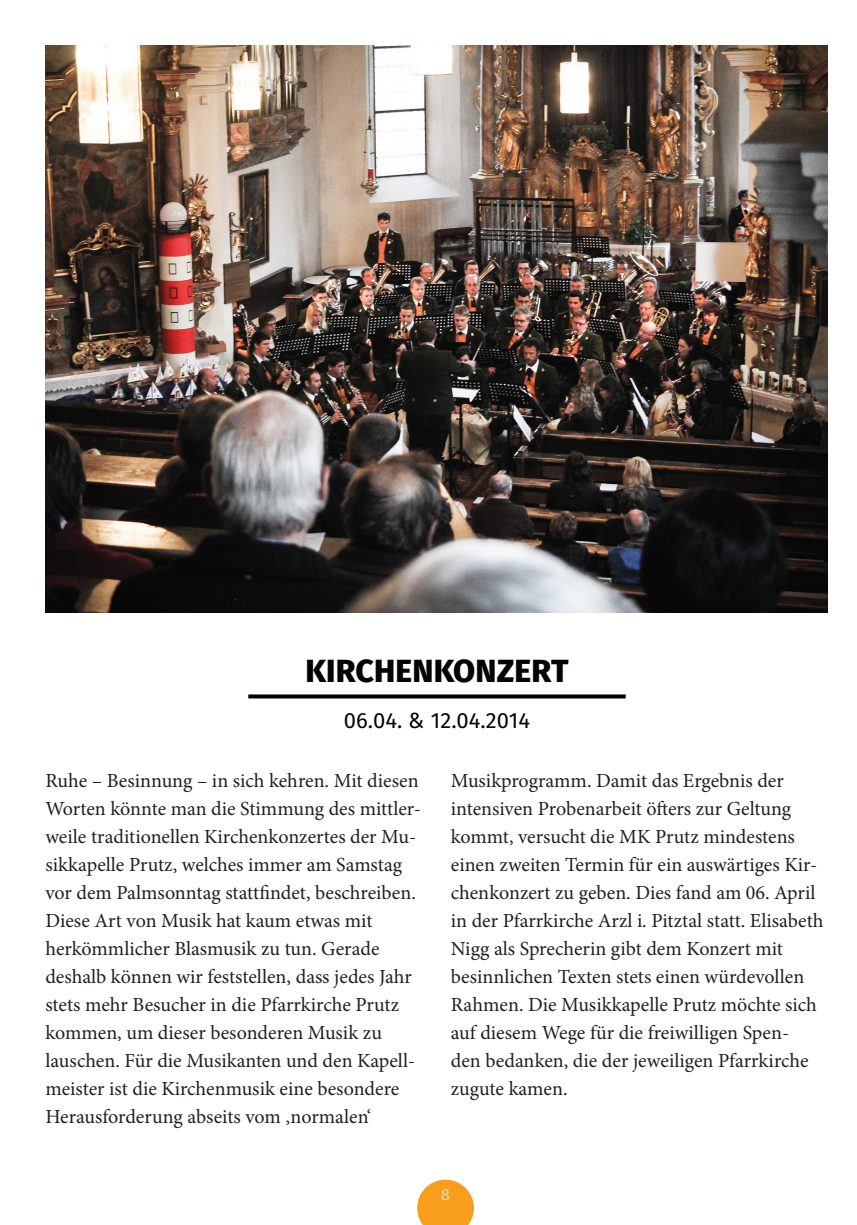
<style>
.page{position:relative;width:857px;height:1225px;background:#fff}
.page>*{position:absolute;margin:0;border:0;box-sizing:border-box;transform-origin:0 0}
.t1{font:800 32px "Fira Sans";letter-spacing:.005em;color:#040503}
.t2{font:22px "Fira Sans";color:#040503}
.t3{font:20px/28px "Minion Pro";color:#231f20}
.t4{font:300 16px "Fira Sans";color:#fff}
</style>
<div class="page">
<svg style="left:417px;top:1179px;width:56px;height:46px;background:#f9ad41"></svg>
<img style="left:45px;top:45px;width:782px;height:567px">
<svg style="left:248px;top:694px;width:377px;height:4px;background:#1e1e1e"></svg>
<h1 class="t1" style="left:305px;top:648px;width:264px">KIRCHENKONZERT</h1>
<p class="t2" style="left:343px;top:705px;width:188px">06.04. &amp; 12.04.2014</p>
<p class="t3" style="left:45px;top:767px;width:377px">Ruhe – Besinnung – in sich kehren. Mit diesen Worten könnte man die Stimmung des mittler&shy;weile traditionellen Kirchenkonzertes der Mu&shy;sikkapelle Prutz, welches immer am Samstag vor dem Palmsonntag stattfindet, beschreiben.<br>Diese Art von Musik hat kaum etwas mit herkömmlicher Blasmusik zu tun. Gerade deshalb können wir feststellen, dass jedes Jahr stets mehr Besucher in die Pfarrkirche Prutz kommen, um dieser besonderen Musik zu lauschen. Für die Musikanten und den Kapell&shy;meister ist die Kirchenmusik eine besondere Herausforderung abseits vom ‚normalen‘</p>
<p class="t3" style="left:450px;top:767px;width:374px">Musikprogramm. Damit das Ergebnis der intensiven Probenarbeit öfters zur Geltung kommt, versucht die MK Prutz mindestens einen zweiten Termin für ein auswärtiges Kir&shy;chenkonzert zu geben. Dies fand am 06. April in der Pfarrkirche Arzl i. Pitztal statt. Elisabeth Nigg als Sprecherin gibt dem Konzert mit besinnlichen Texten stets einen würdevollen Rahmen. Die Musikkapelle Prutz möchte sich auf diesem Wege für die freiwilligen Spen&shy;den bedanken, die der jeweiligen Pfarrkirche zugute kamen.</p>
<p class="t4" style="left:441px;top:1183px;width:10px">8</p>
</div>
